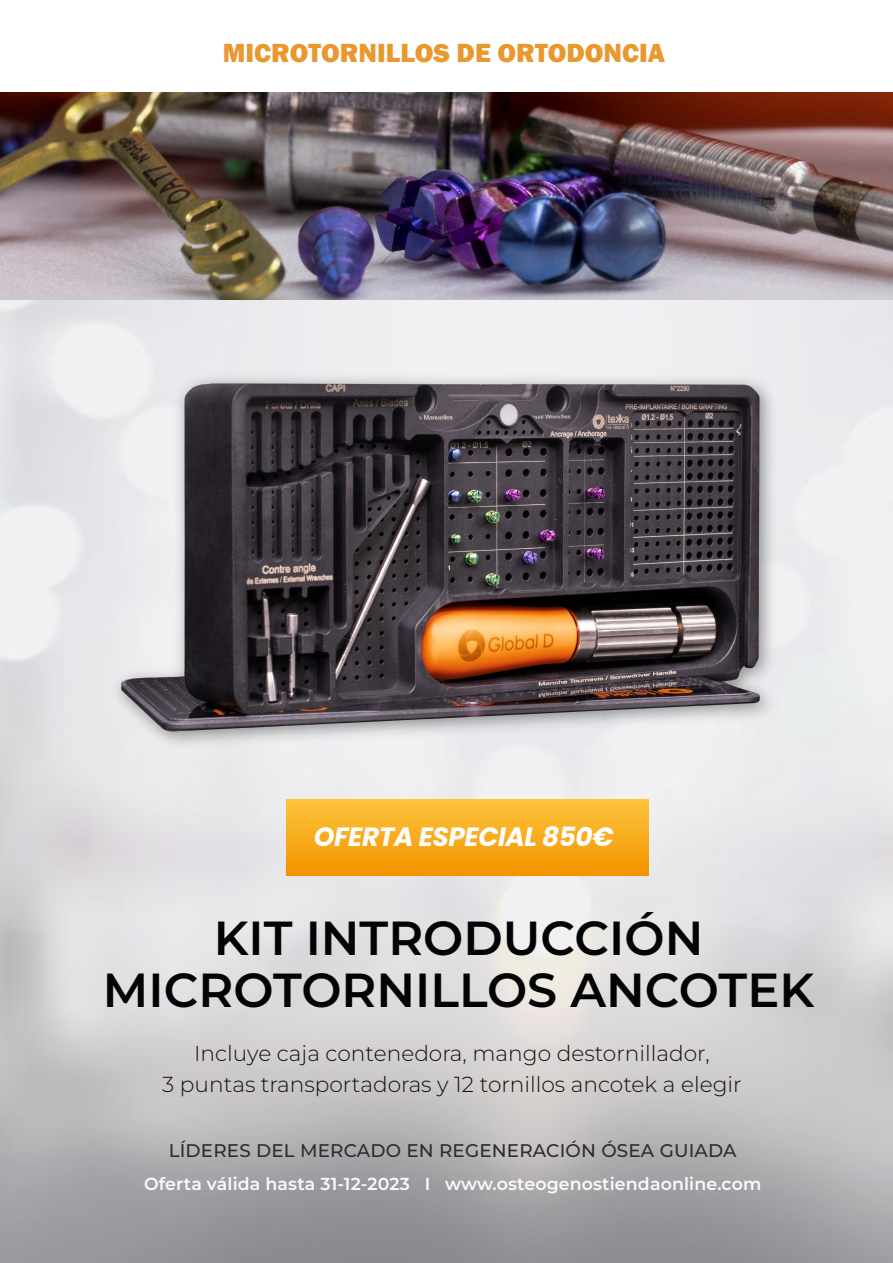
<style>
.page{position:relative;width:893px;height:1263px;background:#fff}
.page>*{position:absolute;margin:0;border:0;box-sizing:border-box;transform-origin:0 0}
.t1{font:600 47.7px/52.1px "Montserrat";color:#020304;text-align:center}
.t2{font:800 27px "Franklin Gothic";color:#e8982f}
.t3{font:italic 700 26.4px "Poppins";letter-spacing:-.015em;color:#fff}
.t4{font:300 21.75px/30.6px "Montserrat";color:#180f0a;text-align:center}
.t5{font:500 18.3px "Montserrat";letter-spacing:.01em;color:#2e2d2d}
.t6{font:600 17.4px "Montserrat";letter-spacing:.01em;color:#fafafa}
</style>
<div class="page">
<img style="left:0;top:92px;width:893px;height:208px">
<img style="left:0;top:300px;width:893px;height:963px">
<svg style="left:286px;top:814px;width:362px;height:61px;background:#f7a717"></svg>
<img style="left:77px;top:270px;width:816px;height:544px">
<svg style="left:498px;top:816px;width:182px;height:63px;background:#f4b441"></svg>
<p class="t2" style="left:223px;top:35px;width:444px">MICROTORNILLOS DE ORTODONCIA</p>
<p class="t3" style="left:314px;top:822px;width:301px">OFERTA ESPECIAL 850€</p>
<h1 class="t1" style="left:103px;top:911px;width:713px">KIT INTRODUCCIÓN<br>MICROTORNILLOS ANCOTEK</h1>
<p class="t4" style="left:162px;top:1038px;width:581px">Incluye caja contenedora, mango destornillador,<br>3 puntas transportadoras y 12 tornillos ancotek a elegir</p>
<p class="t5" style="left:169px;top:1138px;width:569px">LÍDERES DEL MERCADO EN REGENERACIÓN ÓSEA GUIADA</p>
<p class="t6" style="left:144px;top:1172px;width:619px">Oferta válida hasta 31-12-2023 I www.osteogenostiendaonline.com</p>
</div>
